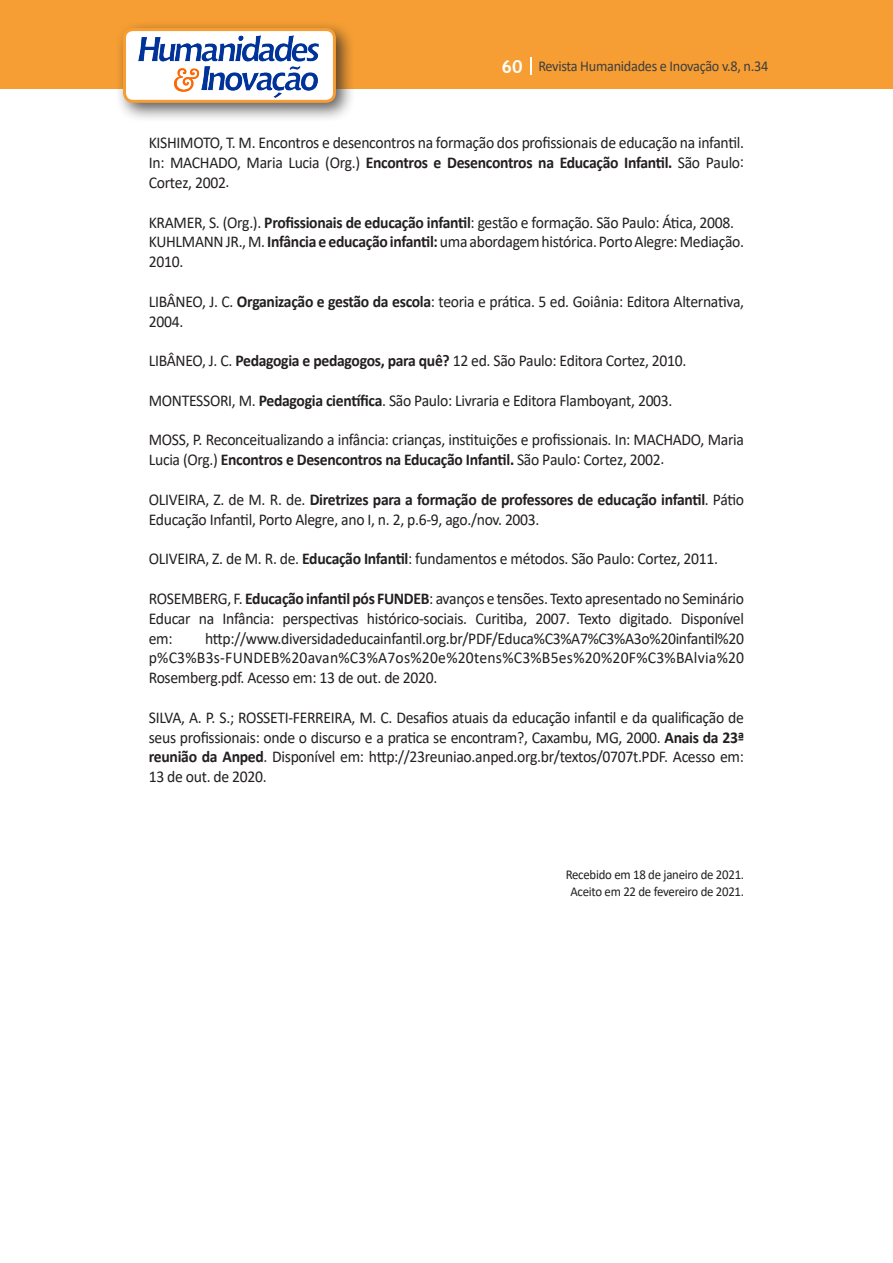
<style>
.page{position:relative;width:893px;height:1263px;background:#fff}
.page>*{position:absolute;margin:0;border:0;box-sizing:border-box;transform-origin:0 0}
.texto{font:16.5px/19.8px "Calibri";letter-spacing:-.02em;color:#231f20;text-align:justify;scale:.95 1}
.t1{font:15px "Calibri";letter-spacing:-.02em;color:#3e3e3f;scale:.95 1}
.texto-2{font:13.5px "Calibri";letter-spacing:-.02em;color:#231f20;scale:.95 1}
.s1{font-family:"Trebuchet MS";font-weight:700;font-size:18px;color:#fff}
.s2{font-weight:700}
</style>
<div class="page">
<div style="left:0;top:0;width:893px;height:88px;background:#f69e34"></div>
<svg style="left:530px;top:57px;width:2px;height:18px"></svg>
<div style="left:115px;top:20px;width:241px;height:103px;background:#231f20;opacity:.75"></div>
<div style="left:125px;top:30px;width:209px;height:71px;background:#fff;border-radius:9px"></div>
<img style="left:138px;top:35px;width:181px;height:62px">
<div style="left:123px;top:28px;width:213px;height:75px;border:3px solid #f69e34;border-radius:9px"></div>
<p class="t1" style="left:501px;top:56px;width:282px"><span class="s1">60</span> Revista Humanidades e Inovação v.8, n.34</p>
<p class="texto" style="left:149px;top:133px;width:628px">KISHIMOTO, T. M. Encontros e desencontros na formação dos profissionais de educação na infantil.<br>In: MACHADO, Maria Lucia (Org.) <span class="s2">Encontros e Desencontros na Educação Infantil.</span> São Paulo:<br>Cortez, 2002.</p>
<p class="texto" style="left:149px;top:212px;width:617px">KRAMER, S. (Org.). <span class="s2">Profissionais de educação infantil</span>: gestão e formação. São Paulo: Ática, 2008.</p>
<p class="texto" style="left:149px;top:232px;width:628px">KUHLMANN JR., M. <span class="s2">Infância e educação infantil:</span> uma abordagem histórica. Porto Alegre: Mediação.<br>2010.</p>
<p class="texto" style="left:149px;top:291px;width:628px">LIBÂNEO, J. C. <span class="s2">Organização e gestão da escola</span>: teoria e prática. 5 ed. Goiânia: Editora Alternativa,<br>2004.</p>
<p class="texto" style="left:149px;top:350px;width:567px">LIBÂNEO, J. C. <span class="s2">Pedagogia e pedagogos, para quê?</span> 12 ed. São Paulo: Editora Cortez, 2010.</p>
<p class="texto" style="left:149px;top:390px;width:553px">MONTESSORI, M. <span class="s2">Pedagogia científica</span>. São Paulo: Livraria e Editora Flamboyant, 2003.</p>
<p class="texto" style="left:149px;top:430px;width:628px">MOSS, P. Reconceitualizando a infância: crianças, instituições e profissionais. In: MACHADO, Maria<br>Lucia (Org.) <span class="s2">Encontros e Desencontros na Educação Infantil.</span> São Paulo: Cortez, 2002.</p>
<p class="texto" style="left:149px;top:489px;width:628px">OLIVEIRA, Z. de M. R. de. <span class="s2">Diretrizes para a formação de professores de educação infantil</span>. Pátio<br>Educação Infantil, Porto Alegre, ano I, n. 2, p.6-9, ago./nov. 2003.</p>
<p class="texto" style="left:149px;top:548px;width:601px">OLIVEIRA, Z. de M. R. de. <span class="s2">Educação Infantil</span>: fundamentos e métodos. São Paulo: Cortez, 2011.</p>
<p class="texto" style="left:149px;top:588px;width:628px">ROSEMBERG, F. <span class="s2">Educação infantil pós FUNDEB</span>: avanços e tensões. Texto apresentado no Seminário Educar na Infância: perspectivas histórico-sociais. Curitiba, 2007. Texto digitado. Disponível em:</p>
<p class="texto" style="left:149px;top:628px;width:628px;text-indent:56px">http://www.diversidadeducainfantil.org.br/PDF/Educa%C3%A7%C3%A3o%20infantil%20 p%C3%B3s-FUNDEB%20avan%C3%A7os%20e%20tens%C3%B5es%20%20F%C3%BAlvia%20<br>Rosemberg.pdf. Acesso em: 13 de out. de 2020.</p>
<p class="texto" style="left:149px;top:707px;width:628px">SILVA, A. P. S.; ROSSETI-FERREIRA, M. C. Desafios atuais da educação infantil e da qualificação de seus profissionais: onde o discurso e a pratica se encontram?, Caxambu, MG, 2000. <span class="s2">Anais da 23ª reunião da Anped</span>. Disponível em: http://23reuniao.anped.org.br/textos/0707t.PDF. Acesso em:<br>13 de out. de 2020.</p>
<p class="texto-2" style="left:566px;top:865px;width:189px">Recebido em 18 de janeiro de 2021.</p>
<p class="texto-2" style="left:570px;top:882px;width:184px">Aceito em 22 de fevereiro de 2021.</p>
</div>
